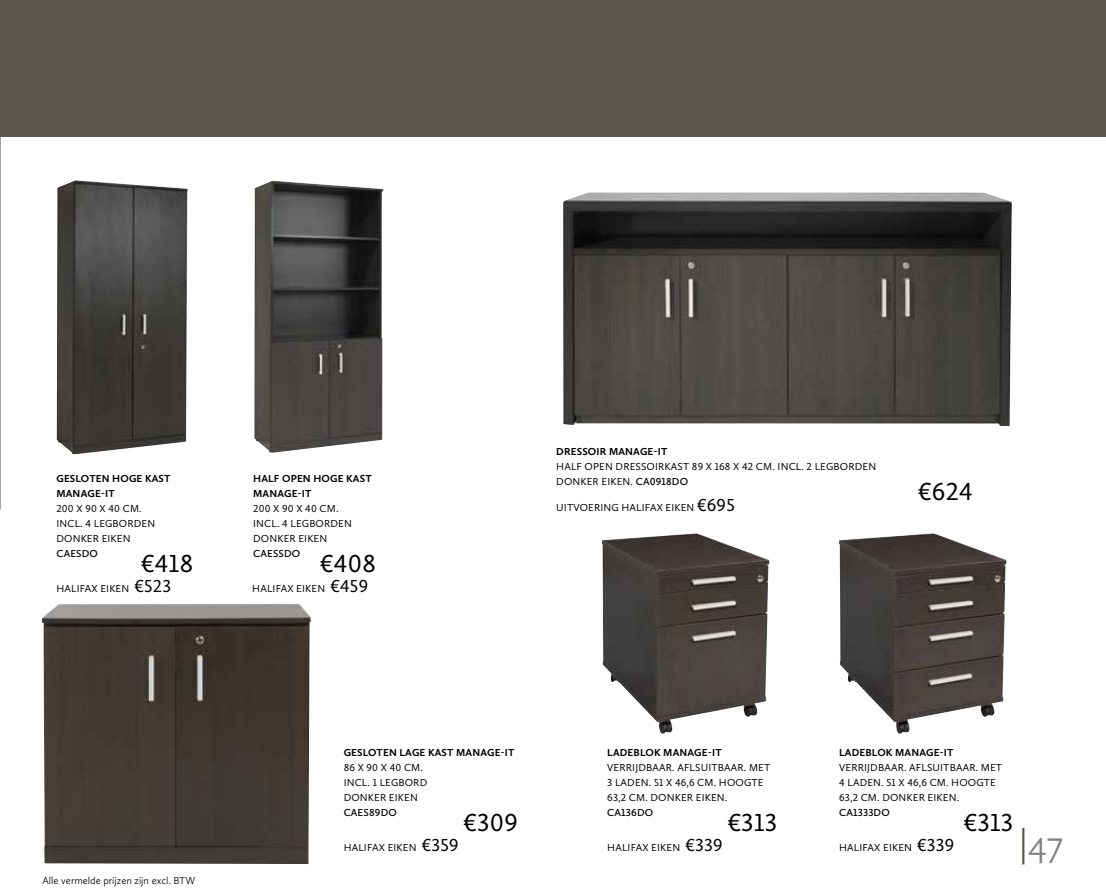
<style>
.page{position:relative;width:1106px;height:893px;background:#fff}
.page>*{position:absolute;margin:0;border:0;box-sizing:border-box;transform-origin:0 0}
.t1{font:300 37.5px "Calluna Sans";color:#818080}
.t2{font:25.5px "Calluna Sans";letter-spacing:.015em;color:#000}
.t3{font:10.5px/15px "Calluna Sans";letter-spacing:.015em;color:#000}
.t4{font:700 10.5px/15px "Calluna Sans";letter-spacing:.015em;color:#000}
.t5{font:600 10.5px "Calluna Sans";letter-spacing:.015em;color:#000}
.t6{font:300 10.5px "Calluna Sans";color:#000}
.s1{font-size:18px}
.s2{font-weight:600}
.s3{color:#59564d}
</style>
<div class="page">
<svg style="left:0;top:136px;width:1px;height:374px"></svg>
<div style="left:0;top:0;width:1106px;height:136px;background:#59564d"></div>
<img style="left:57px;top:180px;width:131px;height:274px">
<img style="left:254px;top:181px;width:129px;height:272px">
<img style="left:42px;top:604px;width:269px;height:260px">
<img style="left:839px;top:533px;width:167px;height:201px">
<img style="left:602px;top:533px;width:167px;height:201px">
<img style="left:563px;top:192px;width:449px;height:234px">
<p class="t4" style="left:56px;top:470px;width:115px">GESLOTEN HOGE KAST<br>MANAGE-IT</p>
<p class="t3" style="left:56px;top:500px;width:100px">200 X 90 X 40 CM.<br>INCL. 4 LEGBORDEN<br>DONKER EIKEN</p>
<p class="t5" style="left:56px;top:547px;width:43px">CAESDO</p>
<h2 class="t2" style="left:141px;top:547px;width:54px">€418</h2>
<p class="t4" style="left:253px;top:470px;width:120px">HALF OPEN HOGE KAST<br>MANAGE-IT</p>
<p class="t3" style="left:253px;top:500px;width:100px">200 X 90 X 40 CM.<br>INCL. 4 LEGBORDEN<br>DONKER EIKEN</p>
<p class="t5" style="left:253px;top:547px;width:49px">CAESSDO</p>
<h2 class="t2" style="left:320px;top:547px;width:57px">€408</h2>
<p class="t3" style="left:56px;top:581px;width:116px">HALIFAX EIKEN <span class="s1">€523</span></p>
<p class="t3" style="left:252px;top:581px;width:117px">HALIFAX EIKEN <span class="s1">€459</span></p>
<p class="t4" style="left:556px;top:444px;width:113px">DRESSOIR MANAGE-IT</p>
<p class="t3" style="left:556px;top:459px;width:321px">HALF OPEN DRESSOIRKAST 89 X 168 X 42 CM. INCL. 2 LEGBORDEN<br>DONKER EIKEN. <span class="s2">CA0918DO</span></p>
<p class="t3" style="left:556px;top:499px;width:180px">UITVOERING HALIFAX EIKEN <span class="s1">€695</span></p>
<h2 class="t2" style="left:918px;top:476px;width:56px">€624</h2>
<p class="t6" style="left:43px;top:874px;width:154px">Alle vermelde prijzen zijn excl. BTW</p>
<p class="t4" style="left:344px;top:744px;width:172px">GESLOTEN LAGE KAST MANAGE-IT</p>
<p class="t3" style="left:344px;top:759px;width:85px">86 X 90 X 40 CM.<br>INCL. 1 LEGBORD<br>DONKER EIKEN</p>
<p class="t5" style="left:344px;top:806px;width:55px">CAES89DO</p>
<h2 class="t2" style="left:463px;top:807px;width:56px">€309</h2>
<p class="t4" style="left:607px;top:744px;width:116px">LADEBLOK MANAGE-IT</p>
<p class="t3" style="left:607px;top:759px;width:165px">VERRIJDBAAR. AFLSUITBAAR. MET<br>3 LADEN. 51 X 46,6 CM. HOOGTE<br>63,2 CM. DONKER EIKEN.</p>
<p class="t5" style="left:607px;top:806px;width:47px">CA136DO</p>
<h2 class="t2" style="left:727px;top:807px;width:51px">€313</h2>
<p class="t4" style="left:839px;top:744px;width:116px">LADEBLOK MANAGE-IT</p>
<p class="t3" style="left:839px;top:759px;width:165px">VERRIJDBAAR. AFLSUITBAAR. MET<br>4 LADEN. 51 X 46,6 CM. HOOGTE<br>63,2 CM. DONKER EIKEN.</p>
<p class="t5" style="left:839px;top:806px;width:52px">CA1333DO</p>
<h2 class="t2" style="left:963px;top:807px;width:51px">€313</h2>
<p class="t3" style="left:344px;top:840px;width:116px">HALIFAX EIKEN <span class="s1">€359</span></p>
<p class="t3" style="left:607px;top:840px;width:117px">HALIFAX EIKEN <span class="s1">€339</span></p>
<p class="t3" style="left:839px;top:840px;width:117px">HALIFAX EIKEN <span class="s1">€339</span></p>
<h1 class="t1" style="left:1019px;top:821px;width:46px"><span class="s3">|</span>47</h1>
</div>
